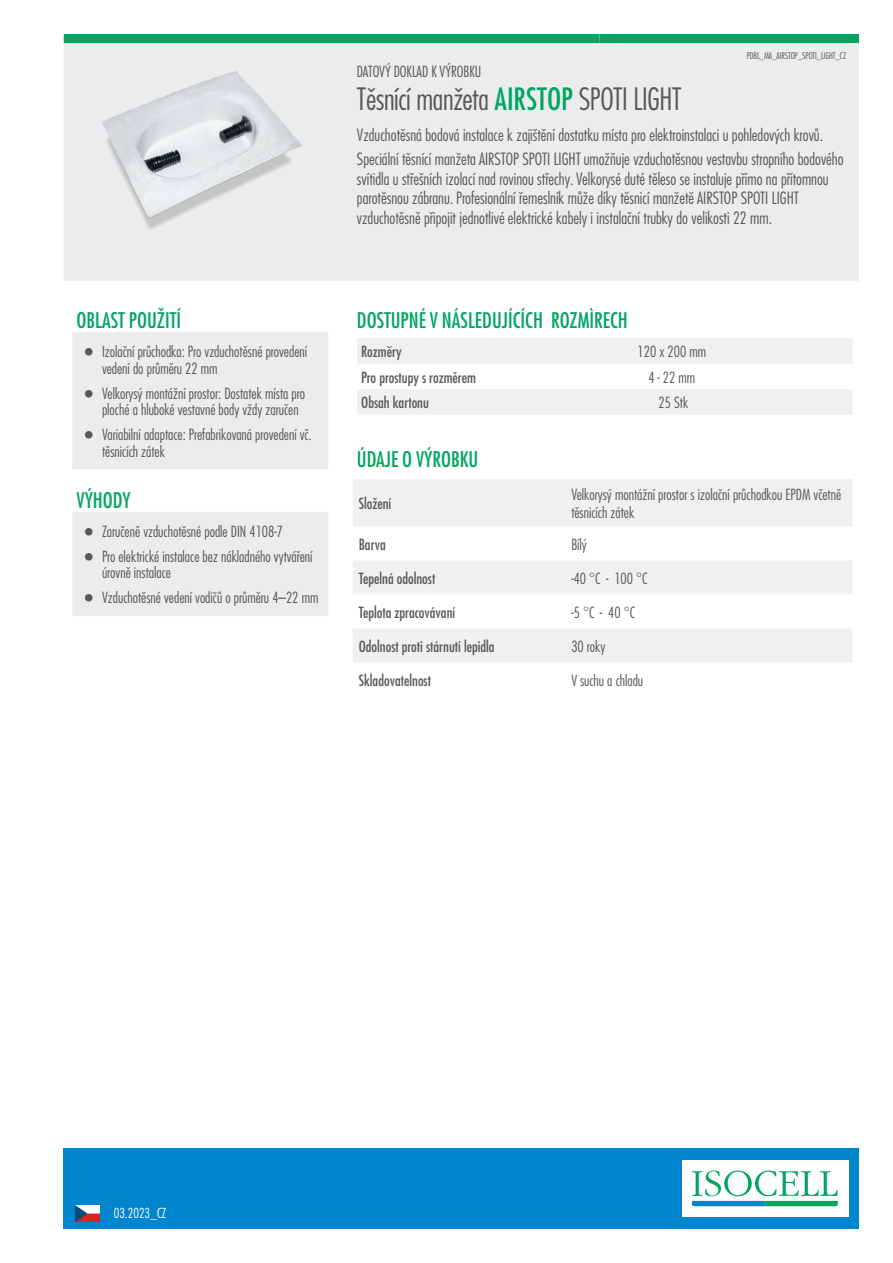
<style>
.page{position:relative;width:893px;height:1263px;background:#fff}
.page>*{position:absolute;margin:0;border:0;box-sizing:border-box;transform-origin:0 0}
.t1{font:300 condensed 30px "Futura LT Pro";letter-spacing:-.015em;color:#57585a}
.t2{font:500 condensed 21px "Futura LT Pro";color:#00a660}
.t3{font:300 condensed 16.5px/19.8px "Futura LT Pro";color:#57585a}
.t4{font:300 condensed 15px/16.5px "Futura LT Pro";color:#57585a}
.t5{font:500 condensed 15px "Futura LT Pro";color:#57585a}
.t6{font:300 condensed 13.5px "Futura LT Pro";color:#fff}
.t7{font:300 condensed 9px "Futura LT Pro";letter-spacing:-.01em;color:#57585a}
.s1{font-weight:500;color:#00a660}
</style>
<div class="page">
<div style="left:64px;top:1148px;width:795px;height:81px;background:#0086cc"></div>
<div style="left:682px;top:1160px;width:166px;height:57px;background:#fff"></div>
<svg style="left:692px;top:1170px;width:146px;height:36px"></svg>
<img style="left:75px;top:1205px;width:24px;height:16px">
<div style="left:64px;top:43px;width:795px;height:238px;background:#ececee"></div>
<div style="left:64px;top:34px;width:276px;height:9px;background:#00a660"></div>
<div style="left:340px;top:34px;width:259px;height:9px;background:#00a660"></div>
<div style="left:599px;top:34px;width:260px;height:9px;background:#00a660"></div>
<svg style="left:72px;top:332px;width:256px;height:284px;fill:#ececee"></svg>
<svg style="left:357px;top:338px;width:495px;height:77px"></svg>
<svg style="left:353px;top:479px;width:499px;height:183px;fill:#f0f0f1"></svg>
<img style="left:64px;top:47px;width:281px;height:196px">
<svg style="left:85px;top:348px;width:8px;height:7px"></svg>
<svg style="left:85px;top:389px;width:8px;height:8px"></svg>
<svg style="left:85px;top:431px;width:8px;height:7px"></svg>
<svg style="left:85px;top:528px;width:8px;height:7px"></svg>
<svg style="left:85px;top:553px;width:8px;height:7px"></svg>
<svg style="left:85px;top:594px;width:8px;height:8px"></svg>
<h2 class="t2" style="left:77px;top:305px;width:106px">OBLAST POUŽITÍ</h2>
<p class="t4" style="left:102px;top:343px;width:207px">Izolační průchodka: Pro vzduchotěsné provedení vedení do průměru 22 mm</p>
<p class="t4" style="left:102px;top:385px;width:205px">Velkorysý montážní prostor: Dostatek místa pro ploché a hluboké vestavné body vždy zaručen</p>
<p class="t4" style="left:102px;top:426px;width:211px">Variabilní adaptace: Prefabrikovaná provedení vč. těsnicích zátek</p>
<h2 class="t2" style="left:77px;top:485px;width:56px">VÝHODY</h2>
<p class="t4" style="left:102px;top:519px;width:212px;line-height:25px">Zaručeně vzduchotěsné podle DIN 4108-7<br>Pro elektrické instalace bez nákladného vytváření</p>
<p class="t4" style="left:102px;top:560px;width:218px;line-height:25px">úrovně instalace<br>Vzduchotěsné vedení vodičů o průměru 4–22 mm</p>
<p class="t4" style="left:357px;top:63px;width:126px">DATOVÝ DOKLAD K VÝROBKU</p>
<p class="t7" style="left:747px;top:50px;width:101px">PDBL_MA_AIRSTOP_SPOTI_LIGHT_CZ</p>
<h1 class="t1" style="left:357px;top:80px;width:326px">Těsnící manžeta <span class="s1">AIRSTOP</span> SPOTI LIGHT</h1>
<p class="t3" style="left:357px;top:123px;width:488px;line-height:24px">Vzduchotěsná bodová instalace k zajištění dostatku místa pro elektroinstalaci u pohledových krovů.<br>Speciální těsnící manžeta AIRSTOP SPOTI LIGHT umožňuje vzduchotěsnou vestavbu stropního bodového</p>
<p class="t3" style="left:357px;top:168px;width:473px">svítidla u střešních izolací nad rovinou střechy. Velkorysé duté těleso se instaluje přímo na přítomnou parotěsnou zábranu. Profesionální řemeslník může díky těsnicí manžetě AIRSTOP SPOTI LIGHT vzduchotěsně připojit jednotlivé elektrické kabely i instalační trubky do velikosti 22 mm.</p>
<h2 class="t2" style="left:357px;top:305px;width:272px">DOSTUPNÉ V NÁSLEDUJÍCÍCH ROZMÌRECH</h2>
<p class="t5" style="left:361px;top:341px;width:42px">Rozmĕry</p>
<p class="t4" style="left:638px;top:343px;width:70px">120 x 200 mm</p>
<p class="t5" style="left:361px;top:367px;width:116px">Pro prostupy s rozměrem</p>
<p class="t4" style="left:648px;top:369px;width:48px">4 - 22 mm</p>
<p class="t5" style="left:361px;top:392px;width:69px">Obsah kartonu</p>
<p class="t4" style="left:658px;top:394px;width:31px">25 Stk</p>
<h2 class="t2" style="left:357px;top:444px;width:123px">ÚDAJE O VÝROBKU</h2>
<p class="t5" style="left:359px;top:493px;width:34px">Složení</p>
<p class="t4" style="left:571px;top:485px;width:271px;line-height:18px">Velkorysý montážní prostor s izolační průchodkou EPDM včetně těsnicích zátek</p>
<p class="t5" style="left:359px;top:534px;width:29px">Barva</p>
<p class="t4" style="left:571px;top:536px;width:17px">Bílý</p>
<p class="t5" style="left:359px;top:568px;width:78px">Tepelná odolnost</p>
<p class="t4" style="left:571px;top:570px;width:78px">-40 °C - 100 °C</p>
<p class="t5" style="left:359px;top:602px;width:98px">Teplota zpracovávaní</p>
<p class="t4" style="left:571px;top:604px;width:65px">-5 °C - 40 °C</p>
<p class="t5" style="left:359px;top:636px;width:137px">Odolnost proti stárnutí lepidla</p>
<p class="t4" style="left:571px;top:638px;width:36px">30 roky</p>
<p class="t5" style="left:359px;top:670px;width:74px">Skladovatelnost</p>
<p class="t4" style="left:571px;top:672px;width:73px">V suchu a chladu</p>
<p class="t6" style="left:114px;top:1204px;width:54px">03.2023_CZ</p>
</div>
